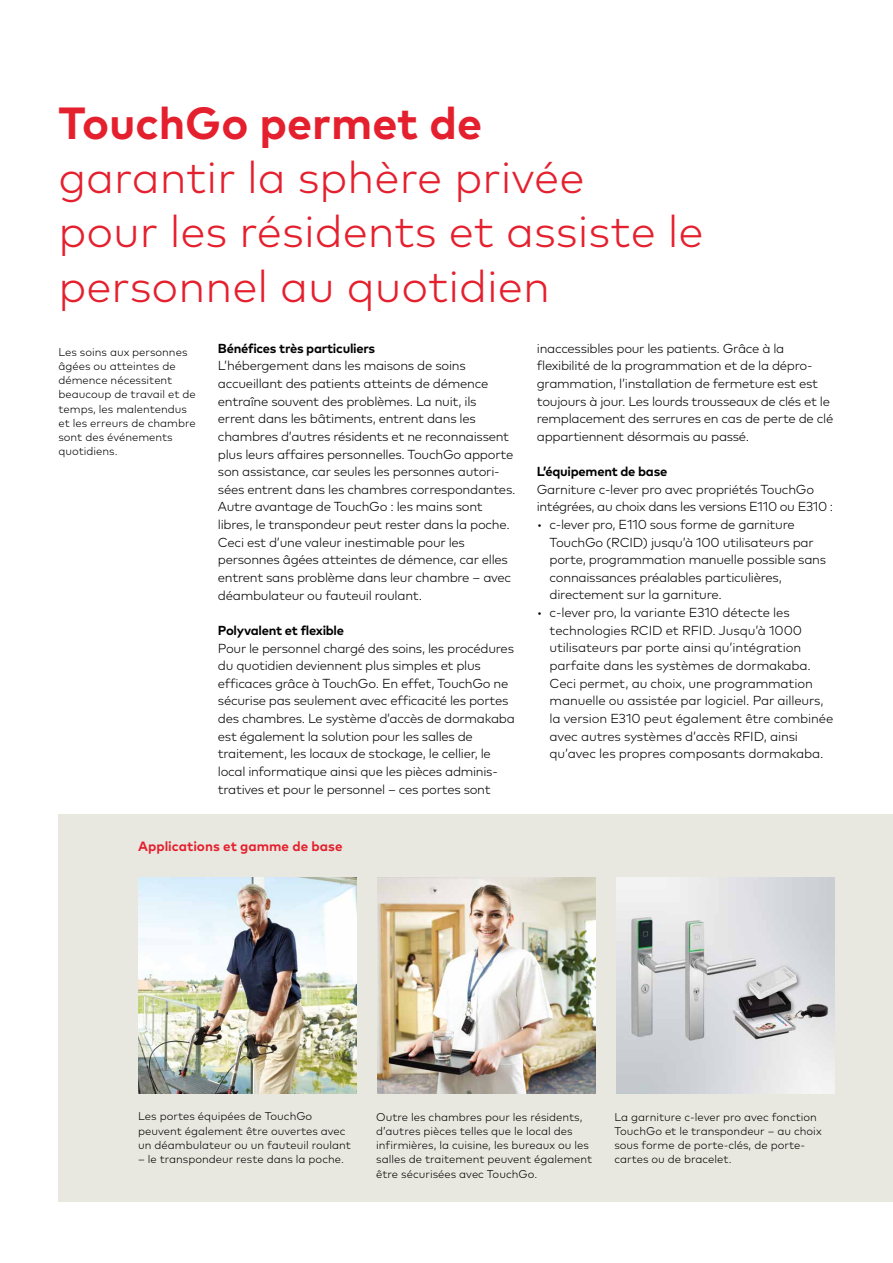
<style>
.page{position:relative;width:893px;height:1263px;background:#fff}
.page>*{position:absolute;margin:0;border:0;box-sizing:border-box;transform-origin:0 0}
.t1{font:300 45px/54px "Mark Pro";color:#e5202e}
.t2{font:700 45px "Mark Pro";color:#e5202e}
.t3{font:700 13.5px "Mark Pro";color:#e5202e}
.t4{font:300 13.05px/17.7px "Mark Pro";letter-spacing:-.02em;color:#000}
.t5{font:700 13.05px "Mark Pro";letter-spacing:-.02em;color:#000}
.t6{font:300 11.25px/14.2px "Mark Pro";color:#000}
</style>
<div class="page">
<div style="left:58px;top:814px;width:835px;height:388px;background:#e9e8e0"></div>
<img style="left:138px;top:877px;width:218px;height:216px">
<img style="left:377px;top:878px;width:218px;height:215px">
<img style="left:617px;top:878px;width:217px;height:215px">
<h1 class="t2" style="left:58px;top:89px;width:425px">TouchGo permet de</h1>
<h1 class="t1" style="left:58px;top:147px;width:647px">garantir la sphère privée<br>pour les résidents et assiste le personnel au quotidien</h1>
<p class="t6" style="left:58px;top:343px;width:139px">Les soins aux personnes âgées ou atteintes de démence nécessitent beaucoup de travail et de temps, les malentendus et les erreurs de chambre sont des événements quotidiens.</p>
<p class="t4" style="left:537px;top:338px;width:298px">inaccessibles pour les patients. Grâce à la flexibilité de la programmation et de la dépro&shy;grammation, l’installation de fermeture est est toujours à jour. Les lourds trousseaux de clés et le remplacement des serrures en cas de perte de clé appartiennent désormais au passé.</p>
<p class="t5" style="left:537px;top:461px;width:132px">L’équipement de base</p>
<p class="t4" style="left:537px;top:479px;width:298px">Garniture c-lever pro avec propriétés TouchGo intégrées, au choix dans les versions E110 ou E310 :</p>
<p class="t4" style="left:550px;top:514px;width:278px;text-indent:-13px">• c-lever pro, E110 sous forme de garniture TouchGo (RCID) jusqu’à 100 utilisateurs par porte, programmation manuelle possible sans connaissances préalables particulières, directement sur la garniture.</p>
<p class="t4" style="left:550px;top:603px;width:285px;text-indent:-13px">• c-lever pro, la variante E310 détecte les technologies RCID et RFID. Jusqu’à 1000 utilisateurs par porte ainsi qu’intégration parfaite dans les systèmes de dormakaba.<br>Ceci permet, au choix, une programmation manuelle ou assistée par logiciel. Par ailleurs, la version E310 peut également être combinée avec autres systèmes d’accès RFID, ainsi qu’avec les propres composants dormakaba.</p>
<p class="t5" style="left:218px;top:338px;width:159px">Bénéfices très particuliers</p>
<p class="t4" style="left:218px;top:356px;width:299px">L’hébergement dans les maisons de soins accueillant des patients atteints de démence entraîne souvent des problèmes. La nuit, ils errent dans les bâtiments, entrent dans les chambres d’autres résidents et ne reconnaissent plus leurs affaires personnelles. TouchGo apporte son assistance, car seules les personnes autori&shy;sées entrent dans les chambres correspondantes.<br>Autre avantage de TouchGo : les mains sont libres, le transpondeur peut rester dans la poche.<br>Ceci est d’une valeur inestimable pour les personnes âgées atteintes de démence, car elles entrent sans problème dans leur chambre – avec déambulateur ou fauteuil roulant.</p>
<p class="t5" style="left:218px;top:620px;width:128px">Polyvalent et flexible</p>
<p class="t4" style="left:218px;top:638px;width:298px">Pour le personnel chargé des soins, les procédures du quotidien deviennent plus simples et plus efficaces grâce à TouchGo. En effet, TouchGo ne sécurise pas seulement avec efficacité les portes des chambres. Le système d’accès de dormakaba est également la solution pour les salles de traitement, les locaux de stockage, le cellier, le local informatique ainsi que les pièces adminis&shy;tratives et pour le personnel – ces portes sont</p>
<p class="t3" style="left:138px;top:835px;width:206px">Applications et gamme de base</p>
<p class="t6" style="left:138px;top:1108px;width:214px">Les portes équipées de TouchGo peuvent également être ouvertes avec un déambulateur ou un fauteuil roulant</p>
<p class="t6" style="left:138px;top:1151px;width:207px">– le transpondeur reste dans la poche.</p>
<p class="t6" style="left:376px;top:1108px;width:218px">Outre les chambres pour les résidents, d’autres pièces telles que le local des infirmières, la cuisine, les bureaux ou les salles de traitement peuvent également être sécurisées avec TouchGo.</p>
<p class="t6" style="left:614px;top:1108px;width:209px">La garniture c-lever pro avec fonction TouchGo et le transpondeur – au choix sous forme de porte-clés, de porte&shy;cartes ou de bracelet.</p>
</div>
